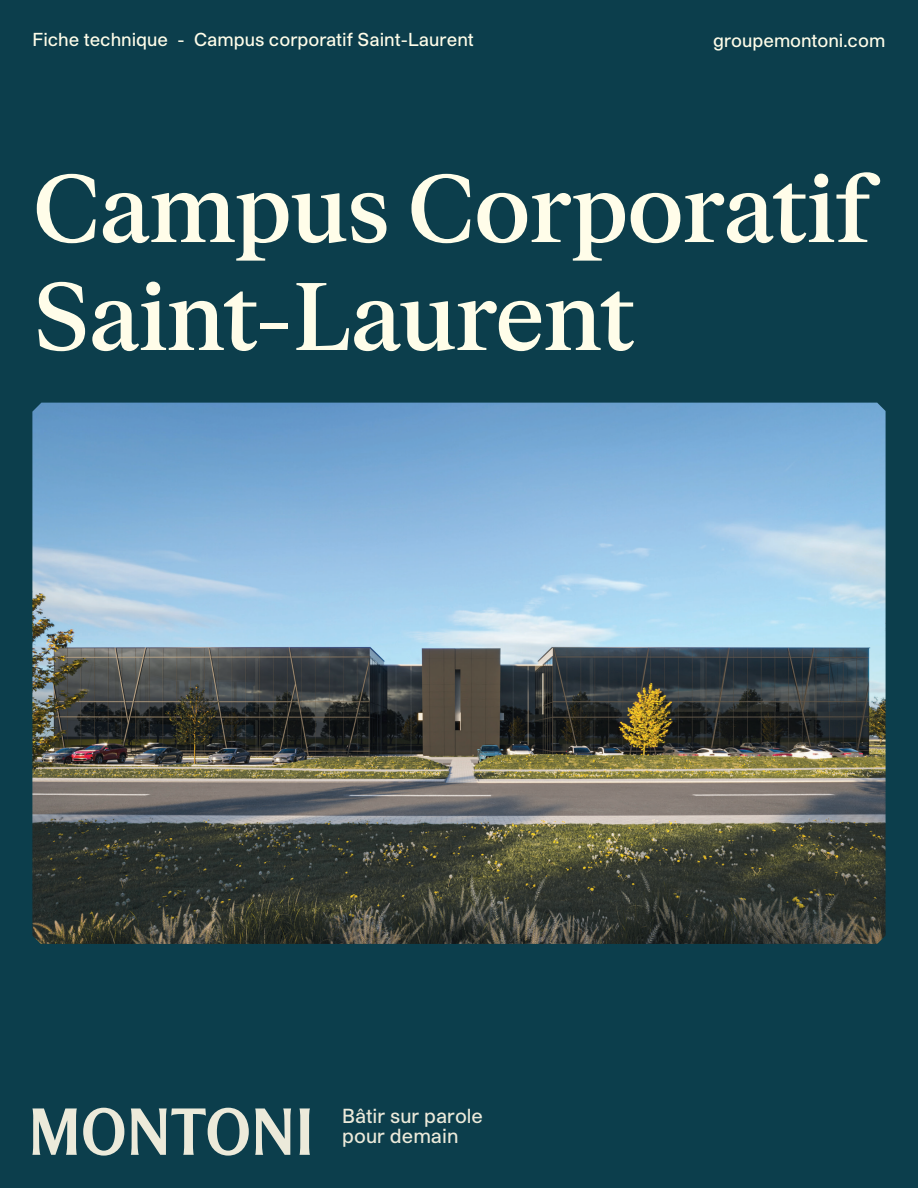
<style>
.page{position:relative;width:918px;height:1188px;background:#0c3e4c}
.page>*{position:absolute;margin:0;border:0;box-sizing:border-box;transform-origin:0 0}
.t1{font:500 93px/108px "FK Roman Standard";letter-spacing:-.025em;color:#fffde9}
.t2{font:500 19.5px/19.5px "Studio Pro";color:#eceada}
.t3{font:500 18px "Studio Pro";color:#fffde9}
</style>
<div class="page">
<svg style="left:32px;top:1108px;width:45px;height:47px"></svg>
<svg style="left:83px;top:1108px;width:41px;height:48px"></svg>
<svg style="left:299px;top:1108px;width:11px;height:47px"></svg>
<svg style="left:131px;top:1108px;width:118px;height:48px"></svg>
<svg style="left:255px;top:1108px;width:36px;height:47px"></svg>
<img style="left:32px;top:403px;width:854px;height:541px">
<p class="t3" style="left:32px;top:27px;width:443px">Fiche technique - Campus corporatif Saint-Laurent</p>
<p class="t3" style="left:713px;top:28px;width:174px">groupemontoni.com</p>
<h1 class="t1" style="left:32px;top:149px;width:842px">Campus Corporatif<br>Saint-Laurent</h1>
<p class="t2" style="left:342px;top:1106px;width:142px">Bâtir sur parole pour demain</p>
</div>
